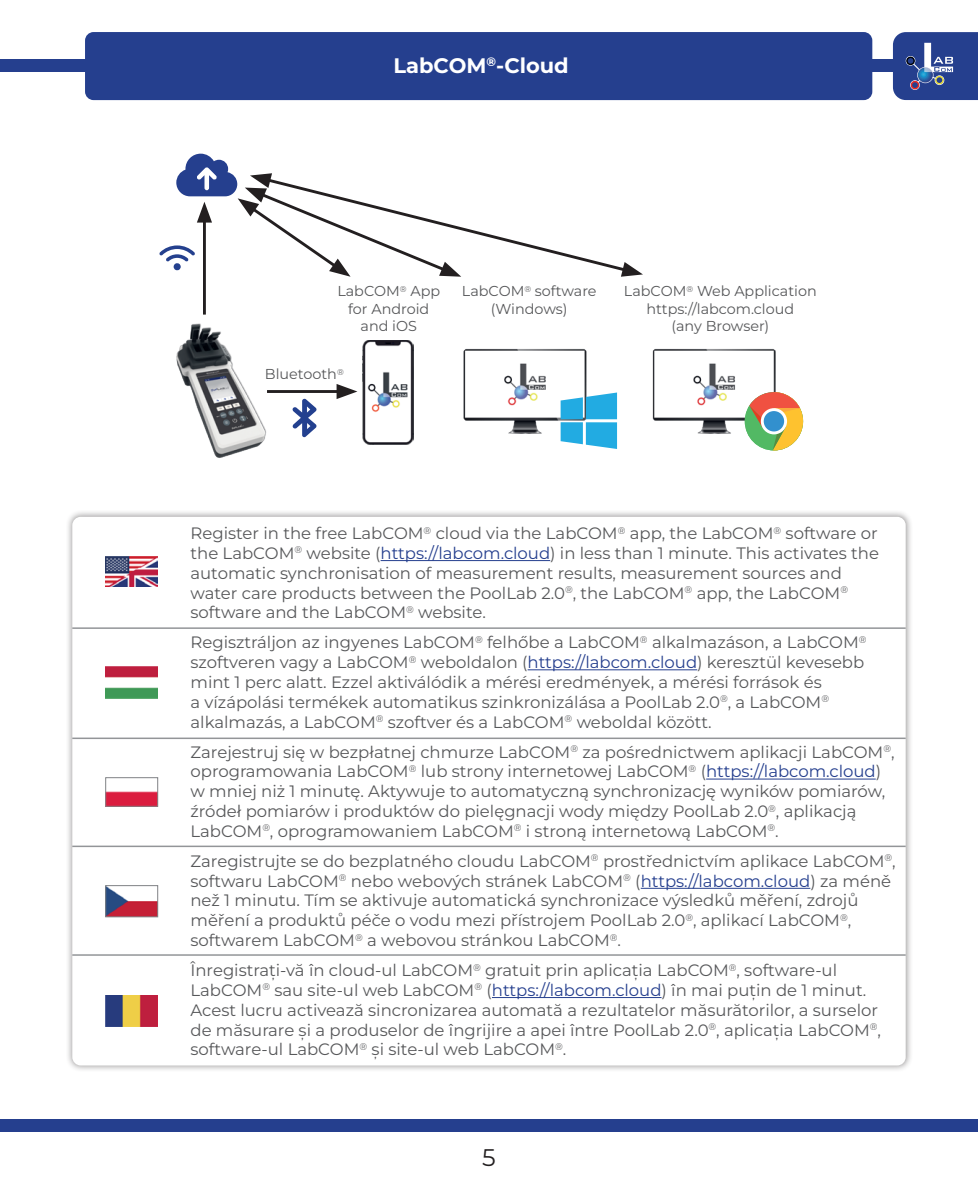
<style>
.page{position:relative;width:978px;height:1191px;background:#fff}
.page>*{position:absolute;margin:0;border:0;box-sizing:border-box;transform-origin:0 0}
.t1{font:24px "Montserrat";color:#231f20}
.t2{font:700 21px "Montserrat";color:#fff}
.t3{font:16.5px/19.8px "Montserrat";color:#57585a}
.t4{font:14.4px/17.1px "Montserrat";color:#57585a;text-align:center}
.s1{color:#253f8e}
</style>
<div class="page">
<div style="left:0;top:60px;width:978px;height:12px;background:#253f8e"></div>
<div style="left:0;top:1119px;width:978px;height:12px;background:#253f8e"></div>
<div style="left:66px;top:510px;width:846px;height:562px;background:#231f20;opacity:.5"></div>
<div style="left:72px;top:517px;width:834px;height:548px;background:#fff;border-radius:9px"></div>
<img style="left:652px;top:349px;width:124px;height:85px">
<img style="left:463px;top:349px;width:124px;height:85px">
<img style="left:362px;top:340px;width:52px;height:105px">
<img style="left:176px;top:323px;width:90px;height:135px">
<div style="left:745px;top:392px;width:58px;height:58px;background:#52b964;border-radius:50%"></div>
<svg style="left:749px;top:392px;width:54px;height:58px"></svg>
<svg style="left:761px;top:408px;width:26px;height:26px"></svg>
<div style="left:764px;top:411px;width:20px;height:20px;background:#3290ce;border-radius:50%"></div>
<svg style="left:561px;top:392px;width:56px;height:57px"></svg>
<hr style="left:267px;top:390px;width:74px;height:3px;background:#231f20">
<svg style="left:337px;top:384px;width:20px;height:15px"></svg>
<hr style="left:203px;top:218px;width:3px;height:96px;background:#231f20">
<svg style="left:293px;top:399px;width:24px;height:38px"></svg>
<svg style="left:159px;top:154px;width:484px;height:123px"></svg>
<img style="left:106px;top:557px;width:52px;height:30px">
<img style="left:106px;top:667px;width:52px;height:31px">
<img style="left:107px;top:887px;width:49px;height:28px">
<div style="left:105px;top:885px;width:53px;height:32px;border:1px solid #808285"></div>
<img style="left:106px;top:995px;width:52px;height:31px">
<img style="left:107px;top:791px;width:49px;height:13px">
<div style="left:105px;top:777px;width:53px;height:29px;border:1px solid #808285"></div>
<svg style="left:893px;top:32px;width:85px;height:68px;background:#395196"></svg>
<hr style="left:72px;top:627px;width:834px;height:2px;background:#939598">
<hr style="left:72px;top:737px;width:834px;height:2px;background:#939598">
<hr style="left:72px;top:845px;width:834px;height:2px;background:#939598">
<hr style="left:72px;top:954px;width:834px;height:1px;background:#939598">
<hr style="left:381px;top:560px;width:169px;height:1px;background:#253f8e">
<hr style="left:528px;top:669px;width:169px;height:1px;background:#253f8e">
<hr style="left:706px;top:778px;width:170px;height:1px;background:#253f8e">
<hr style="left:641px;top:887px;width:169px;height:1px;background:#253f8e">
<hr style="left:492px;top:997px;width:170px;height:1px;background:#253f8e">
<div style="left:85px;top:32px;width:787px;height:68px;background:#253f8e;border-radius:9px"></div>
<p class="t2" style="left:393px;top:50px;width:177px">LabCOM<sup>®</sup>-Cloud</p>
<p class="t4" style="left:337px;top:282px;width:104px">LabCOM<sup>®</sup> App for Android and iOS</p>
<p class="t4" style="left:462px;top:282px;width:136px">LabCOM<sup>®</sup> software</p>
<p class="t4" style="left:491px;top:299px;width:78px">(Windows)</p>
<p class="t4" style="left:265px;top:365px;width:80px">Bluetooth<sup>®</sup></p>
<p class="t4" style="left:624px;top:282px;width:194px">LabCOM<sup>®</sup> Web Application</p>
<p class="t4" style="left:647px;top:299px;width:149px">https://labcom.cloud</p>
<p class="t4" style="left:671px;top:317px;width:100px">(any Browser)</p>
<p class="t3" style="left:190px;top:523px;width:690px;text-align:justify">Register in the free LabCOM<sup>®</sup> cloud via the LabCOM<sup>®</sup> app, the LabCOM<sup>®</sup> software or the LabCOM<sup>®</sup> website (<span class="s1">https://labcom.cloud</span>) in less than 1 minute. This activates the automatic synchronisation of measurement results, measurement sources and</p>
<p class="t3" style="left:190px;top:582px;width:659px">water care products between the PoolLab 2.0<sup>®</sup>, the LabCOM<sup>®</sup> app, the LabCOM<sup>®</sup></p>
<p class="t3" style="left:190px;top:602px;width:297px">software and the LabCOM<sup>®</sup> website.</p>
<p class="t3" style="left:190px;top:632px;width:678px">Regisztráljon az ingyenes LabCOM<sup>®</sup> felhőbe a LabCOM<sup>®</sup> alkalmazáson, a LabCOM<sup>® </sup>szoftveren vagy a LabCOM<sup>®</sup> weboldalon (<span class="s1">https://labcom.cloud</span>) keresztül kevesebb mint 1 perc alatt. Ezzel aktiválódik a mérési eredmények, a mérési források és<br>a vízápolási termékek automatikus szinkronizálása a PoolLab 2.0<sup>®</sup>, a LabCOM<sup>® </sup>alkalmazás, a LabCOM<sup>®</sup> szoftver és a LabCOM<sup>®</sup> weboldal között.</p>
<p class="t3" style="left:190px;top:741px;width:705px">Zarejestruj się w bezpłatnej chmurze LabCOM<sup>®</sup> za pośrednictwem aplikacji LabCOM<sup>®</sup>, oprogramowania LabCOM<sup>®</sup> lub strony internetowej LabCOM<sup>®</sup> (<span class="s1">https://labcom.cloud</span>) w mniej niż 1 minutę. Aktywuje to automatyczną synchronizację wyników pomiarów, źródeł pomiarów i produktów do pielęgnacji wody między PoolLab 2.0<sup>®</sup>, aplikacją LabCOM<sup>®</sup>, oprogramowaniem LabCOM<sup>®</sup> i stroną internetową LabCOM<sup>®</sup>.</p>
<p class="t3" style="left:190px;top:850px;width:707px">Zaregistrujte se do bezplatného cloudu LabCOM<sup>®</sup> prostřednictvím aplikace LabCOM<sup>®</sup>, softwaru LabCOM<sup>®</sup> nebo webových stránek LabCOM<sup>®</sup> (<span class="s1">https://labcom.cloud</span>) za méně než 1 minutu. Tím se aktivuje automatická synchronizace výsledků měření, zdrojů měření a produktů péče o vodu mezi přístrojem PoolLab 2.0<sup>®</sup>, aplikací LabCOM<sup>®</sup>, softwarem LabCOM<sup>®</sup> a webovou stránkou LabCOM<sup>®</sup>.</p>
<p class="t3" style="left:190px;top:959px;width:692px">Înregistrați-vă în cloud-ul LabCOM<sup>®</sup> gratuit prin aplicația LabCOM<sup>®</sup>, software-ul LabCOM<sup>®</sup> sau site-ul web LabCOM<sup>®</sup> (<span class="s1">https://labcom.cloud</span>) în mai puțin de 1 minut.<br>Acest lucru activează sincronizarea automată a rezultatelor măsurătorilor, a surselor de măsurare și a produselor de îngrijire a apei între PoolLab 2.0<sup>®</sup>, aplicația LabCOM<sup>®</sup>, software-ul LabCOM<sup>®</sup> și site-ul web LabCOM<sup>®</sup>.</p>
<h1 class="t1" style="left:482px;top:1140px;width:15px">5</h1>
</div>
